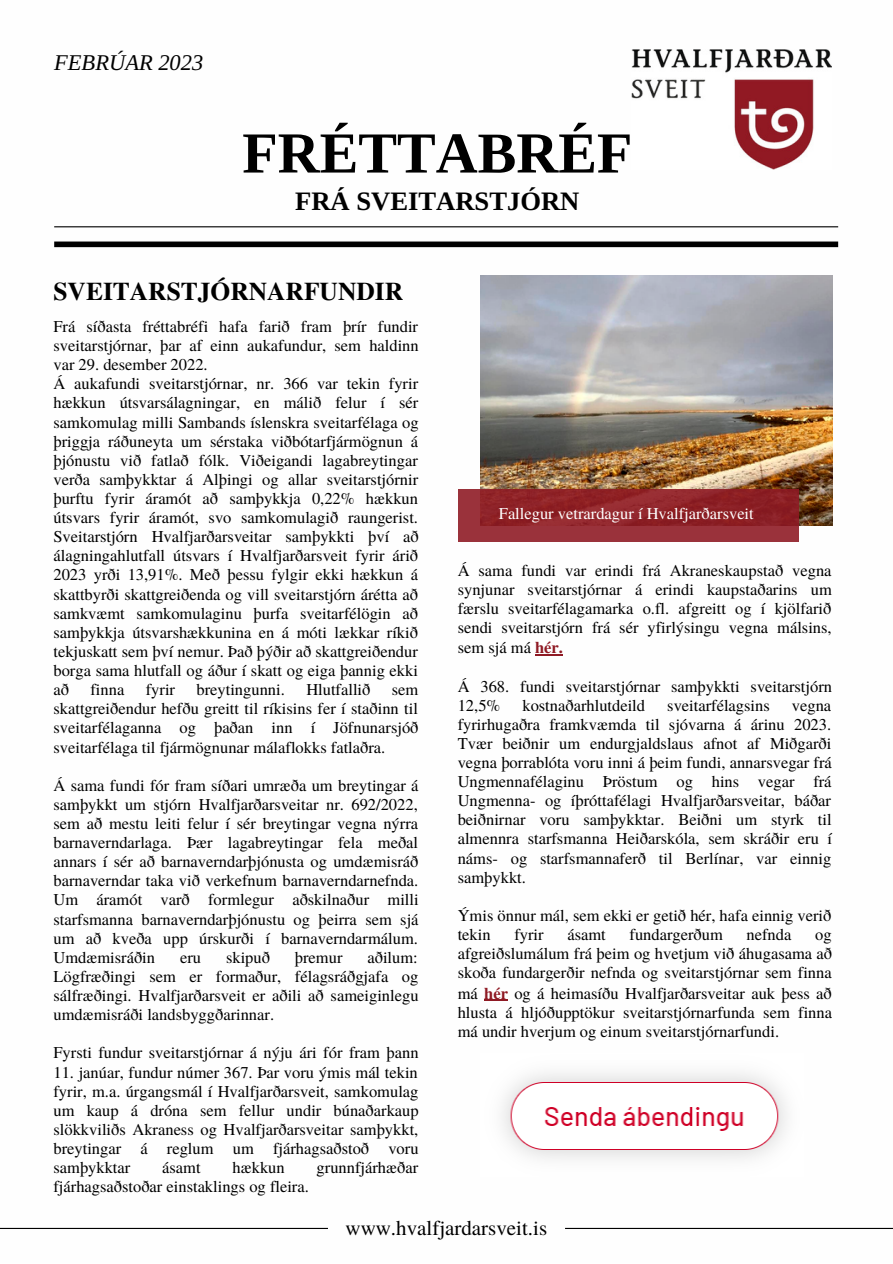
<style>
.page{position:relative;width:893px;height:1264px;background:#fff}
.page>*{position:absolute;margin:0;border:0;box-sizing:border-box;transform-origin:0 0}
.t1{font:700 58.05px "Libra Serif Modern";color:#000}
.t2{font:700 26.55px "Libra Serif Modern";color:#000}
.t3{font:700 25.5px "Te X Gyre Termes";color:#000}
.t4{font:italic 22.5px "Libra Serif Modern";color:#000}
.t5{font:21px "Te X Gyre Termes";color:#000}
.t6{font:16.5px/19px "Te X Gyre Termes";color:#000;text-align:justify}
.t7{font:16.5px "Te X Gyre Termes";color:#fff}
.s1{font-weight:700;color:#8f1a24}
</style>
<div class="page">
<hr style="left:54px;top:226px;width:784px;height:1px;background:#000">
<hr style="left:0;top:1227px;width:328px;height:1px;background:#000">
<hr style="left:565px;top:1227px;width:327px;height:1px;background:#000">
<div style="left:54px;top:241px;width:784px;height:6px;background:#000"></div>
<img style="left:631px;top:49px;width:200px;height:121px">
<img style="left:480px;top:276px;width:352px;height:249px">
<svg style="left:458px;top:489px;width:340px;height:52px;background:#92272e"></svg>
<img style="left:502px;top:1073px;width:285px;height:87px">
<svg style="left:535px;top:654px;width:28px;height:1px"></svg>
<svg style="left:484px;top:999px;width:24px;height:1px"></svg>
<h3 class="t4" style="left:54px;top:50px;width:151px">FEBRÚAR 2023</h3>
<h1 class="t1" style="left:242px;top:120px;width:391px">FRÉTTABRÉF</h1>
<h2 class="t2" style="left:295px;top:185px;width:286px">FRÁ SVEITARSTJÓRN</h2>
<h3 class="t3" style="left:53px;top:271px;width:351px">SVEITARSTJÓRNARFUNDIR</h3>
<p class="t6" style="left:53px;top:316px;width:367px;text-align:left">Frá síðasta fréttabréfi hafa farið fram þrír fundir sveitarstjórnar, þar af einn aukafundur, sem haldinn var 29. desember 2022.<br>Á aukafundi sveitarstjórnar, nr. 366 var tekin fyrir hækkun útsvarsálagningar, en málið felur í sér samkomulag milli Sambands íslenskra sveitarfélaga og þriggja ráðuneyta um sérstaka viðbótarfjármögnun á þjónustu við fatlað fólk. Viðeigandi lagabreytingar verða samþykktar á Alþingi og allar sveitarstjórnir þurftu fyrir áramót að samþykkja 0,22% hækkun útsvars fyrir áramót, svo samkomulagið raungerist.<br>Sveitarstjórn Hvalfjarðarsveitar samþykkti því að álagningahlutfall útsvars í Hvalfjarðarsveit fyrir árið 2023 yrði 13,91%. Með þessu fylgir ekki hækkun á skattbyrði skattgreiðenda og vill sveitarstjórn árétta að samkvæmt samkomulaginu þurfa sveitarfélögin að samþykkja útsvarshækkunina en á móti lækkar ríkið tekjuskatt sem því nemur. Það þýðir að skattgreiðendur borga sama hlutfall og áður í skatt og eiga þannig ekki að</p>
<p class="t6" style="left:90px;top:679px;width:35px">finna</p>
<p class="t6" style="left:146px;top:679px;width:31px">fyrir</p>
<p class="t6" style="left:196px;top:679px;width:90px">breytingunni.</p>
<p class="t6" style="left:306px;top:679px;width:66px">Hlutfallið</p>
<p class="t6" style="left:53px;top:679px;width:366px;text-indent:338px">sem skattgreiðendur hefðu greitt til ríkisins fer í staðinn til sveitarfélaganna og þaðan inn í Jöfnunarsjóð sveitarfélaga til fjármögnunar málaflokks fatlaðra.</p>
<p class="t6" style="left:53px;top:774px;width:367px">Á sama fundi fór fram síðari umræða um breytingar á samþykkt um stjórn Hvalfjarðarsveitar nr. 692/2022, sem að mestu leiti felur í sér breytingar vegna nýrra barnaverndarlaga. Þær lagabreytingar fela meðal annars í sér að barnaverndarþjónusta og umdæmisráð barnaverndar taka við verkefnum barnaverndarnefnda.<br>Um áramót varð formlegur aðskilnaður milli starfsmanna barnaverndarþjónustu og þeirra sem sjá um að kveða upp úrskurði í barnaverndarmálum.<br>Umdæmisráðin</p>
<p class="t6" style="left:53px;top:946px;width:366px;text-indent:314px">aðilum:<br>Lögfræðingi sem er formaður, félagsráðgjafa og sálfræðingi. Hvalfjarðarsveit er aðili að sameiginlegu umdæmisráði landsbyggðarinnar.</p>
<p class="t6" style="left:53px;top:1042px;width:367px">Fyrsti fundur sveitarstjórnar á nýju ári fór fram þann</p>
<p class="t6" style="left:53px;top:1061px;width:367px">11. janúar, fundur númer 367. Þar voru ýmis mál tekin fyrir, m.a. úrgangsmál í Hvalfjarðarsveit, samkomulag um kaup á dróna sem fellur undir búnaðarkaup slökkviliðs Akraness og Hvalfjarðarsveitar samþykkt, breytingar á reglum um fjárhagsaðstoð voru samþykktar</p>
<p class="t6" style="left:180px;top:946px;width:23px">eru</p>
<p class="t6" style="left:226px;top:946px;width:45px">skipuð</p>
<p class="t6" style="left:295px;top:946px;width:49px">þremur</p>
<p class="t6" style="left:162px;top:1157px;width:40px">ásamt</p>
<p class="t6" style="left:232px;top:1157px;width:54px">hækkun</p>
<p class="t6" style="left:316px;top:1157px;width:103px">grunnfjárhæðar</p>
<p class="t6" style="left:53px;top:1176px;width:257px">fjárhagsaðstoðar einstaklings og fleira.</p>
<p class="t7" style="left:499px;top:501px;width:256px">Fallegur vetrardagur í Hvalfjarðarsveit</p>
<p class="t6" style="left:457px;top:559px;width:375px">Á sama fundi var erindi frá Akraneskaupstað vegna synjunar sveitarstjórnar á erindi kaupstaðarins um færslu sveitarfélagamarka o.fl. afgreitt og í kjölfarið sendi sveitarstjórn frá sér yfirlýsingu vegna málsins, sem sjá má <span class="s1">hér.</span></p>
<p class="t6" style="left:457px;top:675px;width:376px">Á 368. fundi sveitarstjórnar samþykkti sveitarstjórn<br>12,5%</p>
<p class="t6" style="left:522px;top:694px;width:124px">kostnaðarhlutdeild</p>
<p class="t6" style="left:667px;top:694px;width:104px">sveitarfélagsins</p>
<p class="t6" style="left:457px;top:694px;width:376px;text-indent:334px">vegna fyrirhugaðra framkvæmda til sjóvarna á árinu 2023.<br>Tvær beiðnir um endurgjaldslaus afnot af Miðgarði vegna þorrablóta voru inni á þeim fundi, annarsvegar frá Ungmennafélaginu Þröstum og hins vegar frá Ungmenna- og íþróttafélagi Hvalfjarðarsveitar, báðar beiðnirnar voru samþykktar. Beiðni um styrk til almennra starfsmanna Heiðarskóla, sem skráðir eru í náms- og starfsmannaferð til Berlínar, var einnig samþykkt.</p>
<p class="t6" style="left:457px;top:905px;width:375px">Ýmis önnur mál, sem ekki er getið hér, hafa einnig verið tekin</p>
<p class="t6" style="left:514px;top:924px;width:31px">fyrir</p>
<p class="t6" style="left:567px;top:924px;width:40px">ásamt</p>
<p class="t6" style="left:629px;top:924px;width:95px">fundargerðum</p>
<p class="t6" style="left:746px;top:924px;width:46px">nefnda</p>
<p class="t6" style="left:457px;top:924px;width:376px;text-indent:357px">og afgreiðslumálum frá þeim og hvetjum við áhugasama að skoða fundargerðir nefnda og sveitarstjórnar sem finna má <span class="s1">hér</span> og á heimasíðu Hvalfjarðarsveitar auk þess að hlusta á hljóðupptökur sveitarstjórnarfunda sem finna má undir hverjum og einum sveitarstjórnarfundi.</p>
<p class="t5" style="left:345px;top:1212px;width:203px">www.hvalfjardarsveit.is</p>
</div>
